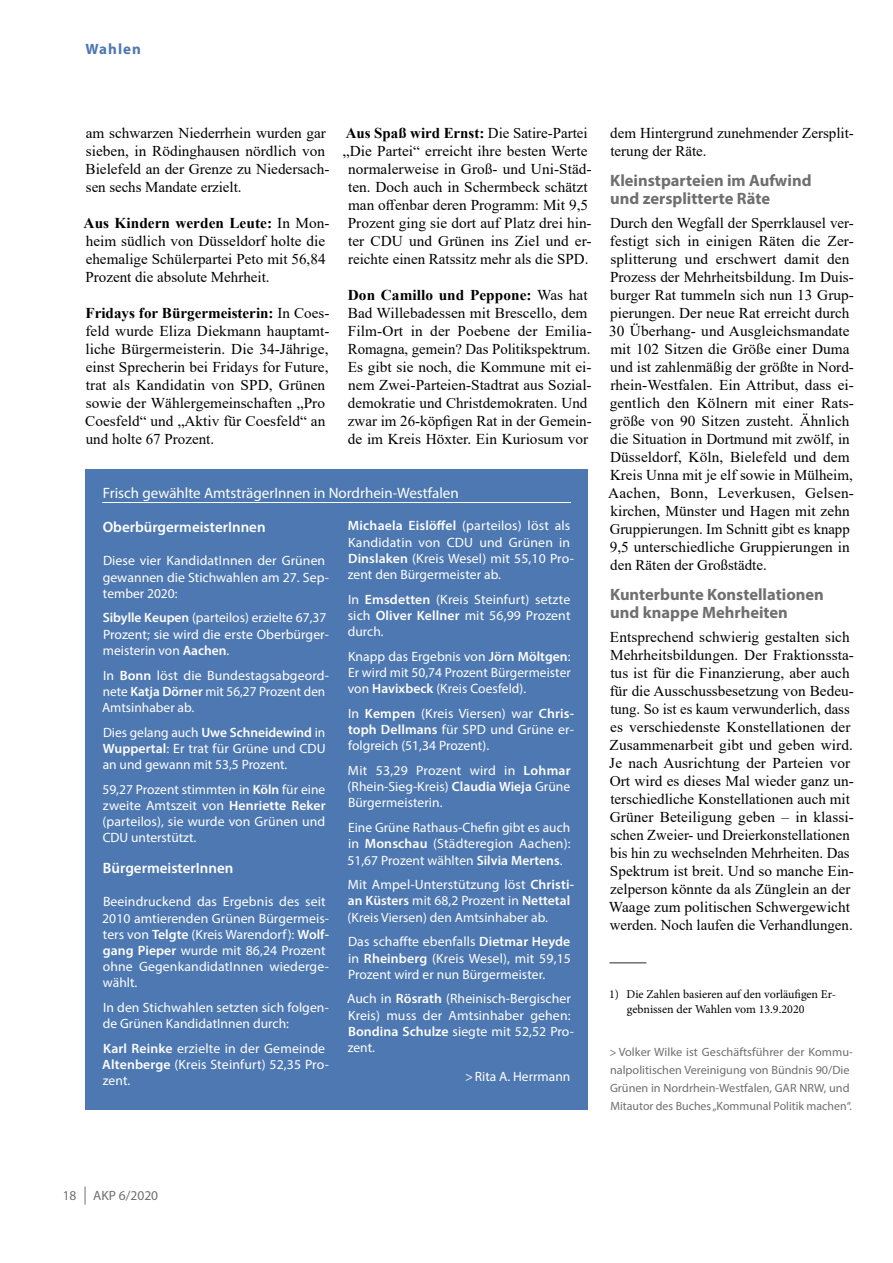
<style>
.page{position:relative;width:893px;height:1263px;background:#fff}
.page>*{position:absolute;margin:0;border:0;box-sizing:border-box;transform-origin:0 0}
.t1{font:700 16.5px/18px "Myriad Pro";color:#706f6f}
.t2{font:15px/18px "Times New Roman";color:#000}
.t3{font:15px "Myriad Pro";color:#fff}
.t4{font:600 15px "Myriad Pro";color:#fff}
.t5{font:700 15px "Myriad Pro";letter-spacing:.07em;color:#4e78b1}
.t6{font:13.5px/16.2px "Myriad Pro";letter-spacing:.005em;color:#fff}
.t7{font:13.5px "Myriad Pro";color:#706f6f}
.t8{font:12px/18px "Myriad Pro";color:#706f6f}
.t9{font:12px/15px "Minion Pro";color:#000}
.s1{font-weight:700}
.s2{font-weight:600}
</style>
<div class="page">
<svg style="left:85px;top:1186px;width:1px;height:19px"></svg>
<hr style="left:609px;top:962px;width:37px;height:1px;background:#706f6f">
<div style="left:85px;top:470px;width:503px;height:640px;background:#4e78b1"></div>
<hr style="left:102px;top:502px;width:469px;height:1px;background:#fff">
<p class="t5" style="left:86px;top:39px;width:57px">Wahlen</p>
<p class="t2" style="left:86px;top:123px;width:245px">am schwarzen Niederrhein wurden gar sieben, in Rödinghausen nördlich von Bielefeld an der Grenze zu Niedersach&shy;sen sechs Mandate erzielt.</p>
<p class="t2" style="left:84px;top:213px;width:247px"><span class="s1">Aus Kindern werden Leute:</span> In Mon&shy;heim südlich von Düsseldorf holte die ehemalige Schülerpartei Peto mit 56,84<br>Prozent die absolute Mehrheit.</p>
<p class="t2" style="left:85px;top:303px;width:246px"><span class="s1">Fridays for Bürgermeisterin:</span> In Coes&shy;feld wurde Eliza Diekmann hauptamt&shy;liche Bürgermeisterin. Die 34-Jährige, einst Sprecherin bei Fridays for Future, trat als Kandidatin von SPD, Grünen sowie der Wählergemeinschaften „Pro Coesfeld“ und „Aktiv für Coesfeld“ an und holte 67 Prozent.</p>
<p class="t2" style="left:343px;top:123px;width:250px;text-align:center"><span class="s1">Aus Spaß wird Ernst:</span> Die Satire-Partei „Die Partei“ erreicht ihre besten Werte normalerweise in Groß- und Uni-Städ&shy;ten. Doch auch in Schermbeck schätzt man offenbar deren Programm: Mit 9,5<br>Prozent ging sie dort auf Platz drei hin&shy;ter CDU und Grünen ins Ziel und er&shy;reichte einen Ratssitz mehr als die SPD.</p>
<p class="t2" style="left:348px;top:285px;width:246px"><span class="s1">Don Camillo und Peppone:</span> Was hat Bad Willebadessen mit Brescello, dem Film-Ort in der Poebene der Emilia-Romagna, gemein? Das Politikspektrum.<br>Es gibt sie noch, die Kommune mit ei&shy;nem Zwei-Parteien-Stadtrat aus Sozial&shy;demokratie und Christdemokraten. Und zwar im 26-köpfigen Rat in der Gemein&shy;de im Kreis Höxter. Ein Kuriosum vor</p>
<p class="t3" style="left:103px;top:484px;width:357px">Frisch gewählte AmtsträgerInnen in Nordrhein-Westfalen</p>
<p class="t4" style="left:103px;top:517px;width:164px">OberbürgermeisterInnen</p>
<p class="t6" style="left:103px;top:552px;width:228px">Diese vier KandidatInnen der Grünen gewannen die Stichwahlen am 27. Sep&shy;tember 2020:</p>
<p class="t6" style="left:103px;top:610px;width:228px"><span class="s2">Sibylle Keupen</span> (parteilos) erzielte 67,37<br>Prozent; sie wird die erste Oberbürger&shy;meisterin von <span class="s2">Aachen</span>.</p>
<p class="t6" style="left:102px;top:667px;width:228px">In <span class="s2">Bonn</span> löst die Bundestagsabgeord&shy;nete <span class="s2">Katja Dörner</span> mit 56,27 Prozent den<br>Amtsinhaber ab.</p>
<p class="t6" style="left:103px;top:724px;width:224px;text-align:justify">Dies gelang auch <span class="s2">Uwe Schneidewind</span> in <span class="s2">Wuppertal</span>: Er trat für Grüne und CDU an und gewann mit 53,5 Prozent.</p>
<p class="t6" style="left:102px;top:781px;width:225px;text-align:justify">59,27 Prozent stimmten in <span class="s2">Köln</span> für eine zweite Amtszeit von <span class="s2">Henriette Reker </span>(parteilos), sie wurde von Grünen und CDU unterstützt.</p>
<p class="t4" style="left:103px;top:858px;width:132px">BürgermeisterInnen</p>
<p class="t6" style="left:102px;top:893px;width:228px">Beeindruckend das Ergebnis des seit<br>2010 amtierenden Grünen Bürgermeis&shy;ters von <span class="s2">Telgte</span> (Kreis Warendorf): <span class="s2">Wolf&shy;gang Pieper</span> wurde mit 86,24 Prozent ohne GegenkandidatInnen wiederge&shy;wählt.</p>
<p class="t6" style="left:103px;top:999px;width:228px">In den Stichwahlen setzten sich folgen&shy;de Grünen KandidatInnen durch:</p>
<p class="t6" style="left:102px;top:1040px;width:228px"><span class="s2">Karl Reinke</span> erzielte in der Gemeinde<br><span class="s2">Altenberge</span> (Kreis Steinfurt) 52,35 Pro&shy;zent.</p>
<p class="t6" style="left:348px;top:517px;width:228px"><span class="s2">Michaela Eislöffel</span> (parteilos) löst als Kandidatin von CDU und Grünen in <span class="s2">Dinslaken</span> (Kreis Wesel) mit 55,10 Pro&shy;zent den Bürgermeister ab.</p>
<p class="t6" style="left:348px;top:591px;width:224px;text-align:justify">In <span class="s2">Emsdetten</span> (Kreis Steinfurt) setzte sich <span class="s2">Oliver Kellner</span> mit 56,99 Prozent durch.</p>
<p class="t6" style="left:348px;top:648px;width:225px;text-align:justify">Knapp das Ergebnis von <span class="s2">Jörn Möltgen</span>:<br>Er wird mit 50,74 Prozent Bürgermeister von <span class="s2">Havixbeck</span> (Kreis Coesfeld).</p>
<p class="t6" style="left:348px;top:705px;width:228px;text-align:justify">In <span class="s2">Kempen</span> (Kreis Viersen) war <span class="s2">Chris&shy;toph Dellmans</span> für SPD und Grüne er&shy;folgreich (51,34 Prozent).</p>
<p class="t6" style="left:348px;top:762px;width:225px;text-align:justify">Mit 53,29 Prozent wird in <span class="s2">Lohmar </span>(Rhein-Sieg-Kreis) <span class="s2">Claudia Wieja</span> Grüne Bürgermeisterin.</p>
<p class="t6" style="left:347px;top:819px;width:225px;text-align:justify">Eine Grüne Rathaus-Chefin gibt es auch in <span class="s2">Monschau</span> (Städteregion Aachen):<br>51,67 Prozent wählten <span class="s2">Silvia Mertens</span>.</p>
<p class="t6" style="left:348px;top:876px;width:228px">Mit Ampel-Unterstützung löst <span class="s2">Christi&shy;an Küsters</span> mit 68,2 Prozent in <span class="s2">Nettetal </span>(Kreis Viersen) den Amtsinhaber ab.</p>
<p class="t6" style="left:348px;top:933px;width:224px;text-align:justify">Das schaffte ebenfalls <span class="s2">Dietmar Heyde </span>in <span class="s2">Rheinberg</span> (Kreis Wesel), mit 59,15<br>Prozent wird er nun Bürgermeister.</p>
<p class="t6" style="left:347px;top:990px;width:228px">Auch in <span class="s2">Rösrath</span> (Rheinisch-Bergischer<br>Kreis) muss der Amtsinhaber gehen:<br><span class="s2">Bondina Schulze</span> siegte mit 52,52 Pro&shy;zent.</p>
<p class="t6" style="left:465px;top:1068px;width:107px">&gt;Rita A. Herrmann</p>
<p class="t2" style="left:610px;top:123px;width:245px">dem Hintergrund zunehmender Zersplit&shy;terung der Räte.</p>
<p class="t1" style="left:610px;top:170px;width:203px">Kleinstparteien im Aufwind und zersplitterte Räte</p>
<p class="t2" style="left:608px;top:213px;width:247px">Durch den Wegfall der Sperrklausel ver&shy;festigt sich in einigen Räten die Zer&shy;splitterung und erschwert damit den Prozess der Mehrheitsbildung. Im Duis&shy;burger Rat tummeln sich nun 13 Grup&shy;pierungen. Der neue Rat erreicht durch 30 Überhang- und Ausgleichsmandate mit 102 Sitzen die Größe einer Duma und ist zahlenmäßig der größte in Nord&shy;rhein-Westfalen. Ein Attribut, dass ei&shy;gentlich den Kölnern mit einer Rats&shy;größe von 90 Sitzen zusteht. Ähnlich die Situation in Dortmund mit zwölf, in Düsseldorf, Köln, Bielefeld und dem Kreis Unna mit je elf sowie in Mülheim, Aachen, Bonn, Leverkusen, Gelsen&shy;kirchen, Münster und Hagen mit zehn Gruppierungen. Im Schnitt gibt es knapp 9,5 unterschiedliche Gruppierungen in den Räten der Großstädte.</p>
<p class="t1" style="left:610px;top:584px;width:215px">Kunterbunte Konstellationen und knappe Mehrheiten</p>
<p class="t2" style="left:609px;top:627px;width:247px">Entsprechend schwierig gestalten sich Mehrheitsbildungen. Der Fraktionssta&shy;tus ist für die Finanzierung, aber auch für die Ausschussbesetzung von Bedeu&shy;tung. So ist es kaum verwunderlich, dass es verschiedenste Konstellationen der Zusammenarbeit gibt und geben wird.<br>Je nach Ausrichtung der Parteien vor Ort wird es dieses Mal wieder ganz un&shy;terschiedliche Konstellationen auch mit Grüner Beteiligung geben – in klassi&shy;schen Zweier- und Dreierkonstellationen bis hin zu wechselnden Mehrheiten. Das Spektrum ist breit. Und so manche Ein&shy;zelperson könnte da als Zünglein an der Waage zum politischen Schwergewicht werden. Noch laufen die Verhandlungen.</p>
<p class="t9" style="left:627px;top:986px;width:211px;text-indent:-18px">1) Die Zahlen basieren auf den vorläufigen Er&shy;gebnissen der Wahlen vom 13.9.2020</p>
<p class="t8" style="left:609px;top:1042px;width:245px">&gt; Volker Wilke ist Geschäftsführer der Kommu&shy;nalpolitischen Vereinigung von Bündnis 90/Die Grünen in Nordrhein-Westfalen, GAR NRW, und Mitautor des Buches „Kommunal Politik machen“.</p>
<p class="t7" style="left:63px;top:1187px;width:97px">18 AKP 6/2020</p>
</div>
